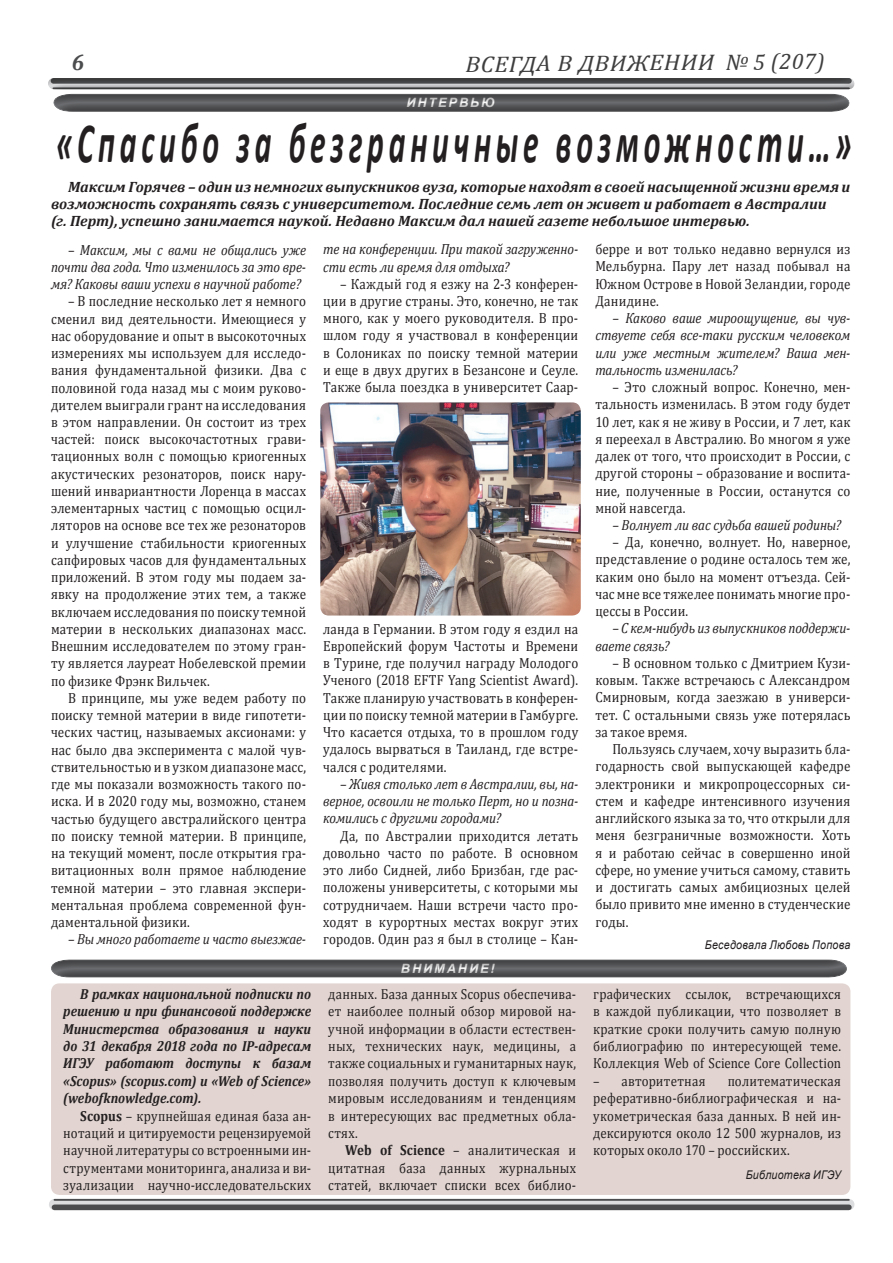
<style>
.page{position:relative;width:893px;height:1263px;background:#fff}
.page>*{position:absolute;margin:0;border:0;box-sizing:border-box;transform-origin:0 0}
.t1{font:italic 700 57.15px "Calibri";letter-spacing:.15em;color:#231f20;scale:.55 1}
.t2{font:italic 22.5px "Cambria";color:#3e3e3f;scale:1.09 1}
.t3{font:italic 700 15px/17px "Cambria";letter-spacing:-.005em;color:#231f20}
.t4{font:14.7px/17.2px "Cambria";letter-spacing:.01em;color:#231f20;text-align:justify;scale:.89 1}
.t5{font:italic 14.7px/17.2px "Cambria";letter-spacing:-.005em;color:#231f20;text-align:justify;scale:.89 1}
.t6{font:14.55px/17.4px "Cambria";letter-spacing:.015em;color:#231f20;text-align:justify;scale:.89 1}
.t7{font:italic 700 14.55px/17.4px "Cambria";letter-spacing:.005em;color:#231f20;text-align:justify;scale:.89 1}
.t8{font:italic 700 12.9px "Arial";letter-spacing:.15em;color:#fff}
.t9{font:italic 12px "Arial";letter-spacing:.025em;color:#231f20;scale:.89 1}
.s1{font-weight:700}
</style>
<div class="page">
<div style="left:54px;top:1199px;width:795px;height:11px;background:#dcdddf"></div>
<hr style="left:54px;top:1199px;width:795px;height:2px;background:#4b4c4d">
<div style="left:54px;top:1204px;width:795px;height:6px;background:#4b4c4d"></div>
<div style="left:51px;top:983px;width:799px;height:212px;background:#e2d5d1;border-radius:9px"></div>
<div style="left:53px;top:82px;width:796px;height:31px;background:#231f20;opacity:.5"></div>
<img style="left:320px;top:402px;width:261px;height:213px">
<div style="left:50px;top:948px;width:797px;height:31px;background:#231f20;opacity:.5"></div>
<h2 class="t2" style="left:465px;top:50px;width:331px;rotate:-1deg">ВСЕГДА В ДВИЖЕНИИ № 5 (207)</h2>
<p class="t8" style="left:406px;top:94px;width:90px">ИНТЕРВЬЮ</p>
<h1 class="t1" style="left:56px;top:106px;width:1449px">«Спасибо за безграничные возможности…»</h1>
<p class="t3" style="left:51px;top:178px;width:801px;text-indent:17px">Максим Горячев – один из немногих выпускников вуза, которые находят в своей насыщенной жизни время и возможность сохранять связь с университетом. Последние семь лет он живет и работает в Австралии<br>(г. Перт), успешно занимается наукой. Недавно Максим дал нашей газете небольшое интервью.</p>
<p class="t5" style="left:51px;top:240px;width:288px;text-indent:17px">– Максим, мы с вами не общались уже почти два года. Что изменилось за это вре&shy;мя? Каковы ваши успехи в научной работе?</p>
<p class="t4" style="left:51px;top:293px;width:288px;text-indent:17px">– В последние несколько лет я немного сменил вид деятельности. Имеющиеся у нас оборудование и опыт в высокоточных измерениях мы используем для исследо&shy;вания фундаментальной физики. Два с половиной года назад мы с моим руково&shy;дителем выиграли грант на исследования в этом направлении. Он состоит из трех частей: поиск высокочастотных грави&shy;тационных волн с помощью криогенных акустических резонаторов, поиск нару&shy;шений инвариантности Лоренца в массах элементарных частиц с помощью осцил&shy;ляторов на основе все тех же резонаторов и улучшение стабильности криогенных сапфировых часов для фундаментальных приложений. В этом году мы подаем за&shy;явку на продолжение этих тем, а также включаем исследования по поиску темной материи в нескольких диапазонах масс.<br>Внешним исследователем по этому гран&shy;ту является лауреат Нобелевской премии по физике Фрэнк Вильчек.</p>
<p class="t4" style="left:51px;top:689px;width:288px;text-indent:17px">В принципе, мы уже ведем работу по поиску темной материи в виде гипотети&shy;ческих частиц, называемых аксионами: у нас было два эксперимента с малой чув&shy;ствительностью и в узком диапазоне масс, где мы показали возможность такого по&shy;иска. И в 2020 году мы, возможно, станем частью будущего австралийского центра по поиску темной материи. В принципе, на текущий момент, после открытия гра&shy;витационных волн прямое наблюдение темной материи – это главная экспери&shy;ментальная проблема современной фун&shy;даментальной физики.</p>
<p class="t5" style="left:68px;top:930px;width:269px">– Вы много работаете и часто выезжае-</p>
<p class="t7" style="left:63px;top:984px;width:280px;text-indent:17px">В рамках национальной подписки по решению и при финансовой поддержке Министерства образования и науки до 31 декабря 2018 года по IP-адресам ИГЭУ работают доступы к базам «Scopus» (scopus.com) и «Web of Science» (webofknowledge.com).</p>
<p class="t6" style="left:63px;top:1107px;width:280px;text-indent:17px"><span class="s1">Scopus</span> – крупнейшая единая база ан&shy;нотаций и цитируемости рецензируемой научной литературы со встроенными ин&shy;струментами мониторинга, анализа и ви&shy;зуализации научно-исследовательских</p>
<p class="t5" style="left:323px;top:240px;width:288px">те на конференции. При такой загруженно&shy;сти есть ли время для отдыха?</p>
<p class="t4" style="left:323px;top:275px;width:288px;text-indent:17px">– Каждый год я езжу на 2-3 конферен&shy;ции в другие страны. Это, конечно, не так много, как у моего руководителя. В про&shy;шлом году я участвовал в конференции в Солониках по поиску темной материи и еще в двух других в Безансоне и Сеуле.<br>Также была поездка в университет Саар-</p>
<p class="t4" style="left:323px;top:620px;width:288px">ланда в Германии. В этом году я ездил на Европейский форум Частоты и Времени в Турине, где получил награду Молодого Ученого (2018 EFTF Yang Scientist Award).<br>Также планирую участвовать в конферен&shy;ции по поиску темной материи в Гамбурге.<br>Что касается отдыха, то в прошлом году удалось вырваться в Таиланд, где встре&shy;чался с родителями.</p>
<p class="t5" style="left:323px;top:775px;width:288px;text-indent:17px">– Живя столько лет в Австралии, вы, на&shy;верное, освоили не только Перт, но и позна&shy;комились с другими городами?</p>
<p class="t4" style="left:323px;top:827px;width:288px;text-indent:17px">Да, по Австралии приходится летать довольно часто по работе. В основном это либо Сидней, либо Бризбан, где рас&shy;положены университеты, с которыми мы сотрудничаем. Наши встречи часто про&shy;ходят в курортных местах вокруг этих городов. Один раз я был в столице – Кан-</p>
<p class="t8" style="left:401px;top:960px;width:95px">ВНИМАНИЕ!</p>
<p class="t6" style="left:328px;top:985px;width:280px">данных. База данных Scopus обеспечива&shy;ет наиболее полный обзор мировой на&shy;учной информации в области естествен&shy;ных, технических наук, медицины, а также социальных и гуманитарных наук, позволяя получить доступ к ключевым мировым исследованиям и тенденциям в интересующих вас предметных обла&shy;стях.</p>
<p class="t6" style="left:328px;top:1142px;width:280px;text-indent:17px"><span class="s1">Web of Science</span> – аналитическая и цитатная база данных журнальных статей, включает списки всех библио-</p>
<p class="t4" style="left:595px;top:240px;width:288px">берре и вот только недавно вернулся из Мельбурна. Пару лет назад побывал на Южном Острове в Новой Зеландии, городе Данидине.</p>
<p class="t5" style="left:595px;top:309px;width:288px;text-indent:17px">– Каково ваше мироощущение, вы чув&shy;ствуете себя все-таки русским человеком или уже местным жителем? Ваша мен&shy;тальность изменилась?</p>
<p class="t4" style="left:595px;top:378px;width:288px;text-indent:17px">– Это сложный вопрос. Конечно, мен&shy;тальность изменилась. В этом году будет 10 лет, как я не живу в России, и 7 лет, как я переехал в Австралию. Во многом я уже далек от того, что происходит в России, с другой стороны – образование и воспита&shy;ние, полученные в России, останутся со мной навсегда.</p>
<p class="t5" style="left:612px;top:516px;width:259px">– Волнует ли вас судьба вашей родины?</p>
<p class="t4" style="left:595px;top:533px;width:288px;text-indent:17px">– Да, конечно, волнует. Но, наверное, представление о родине осталось тем же, каким оно было на момент отъезда. Сей&shy;час мне все тяжелее понимать многие про&shy;цессы в России.</p>
<p class="t5" style="left:595px;top:619px;width:288px;text-indent:17px">– С кем-нибудь из выпускников поддержи&shy;ваете связь?</p>
<p class="t4" style="left:595px;top:654px;width:288px;text-indent:17px">– В основном только с Дмитрием Кузи&shy;ковым. Также встречаюсь с Александром Смирновым, когда заезжаю в универси&shy;тет. С остальными связь уже потерялась за такое время.</p>
<p class="t4" style="left:595px;top:740px;width:288px;text-indent:17px">Пользуясь случаем, хочу выразить бла&shy;годарность свой выпускающей кафедре электроники и микропроцессорных си&shy;стем и кафедре интенсивного изучения английского языка за то, что открыли для меня безграничные возможности. Хоть я и работаю сейчас в совершенно иной сфере, но умение учиться самому, ставить и достигать самых амбициозных целей было привито мне именно в студенческие годы.</p>
<p class="t9" style="left:705px;top:937px;width:165px">Беседовала Любовь Попова</p>
<p class="t6" style="left:593px;top:985px;width:280px">графических ссылок, встречающихся в каждой публикации, что позволяет в краткие сроки получить самую полную библиографию по интересующей теме.<br>Коллекция Web of Science Core Collection</p>
<p class="t6" style="left:593px;top:1072px;width:128px">– авторитетная</p>
<p class="t6" style="left:593px;top:1072px;width:280px;text-indent:134px">политематическая реферативно-библиографическая и на&shy;укометрическая база данных. В ней ин&shy;дексируются около 12 500 журналов, из которых около 170 – российских.</p>
<p class="t9" style="left:746px;top:1167px;width:109px">Библиотека ИГЭУ</p>
</div>
